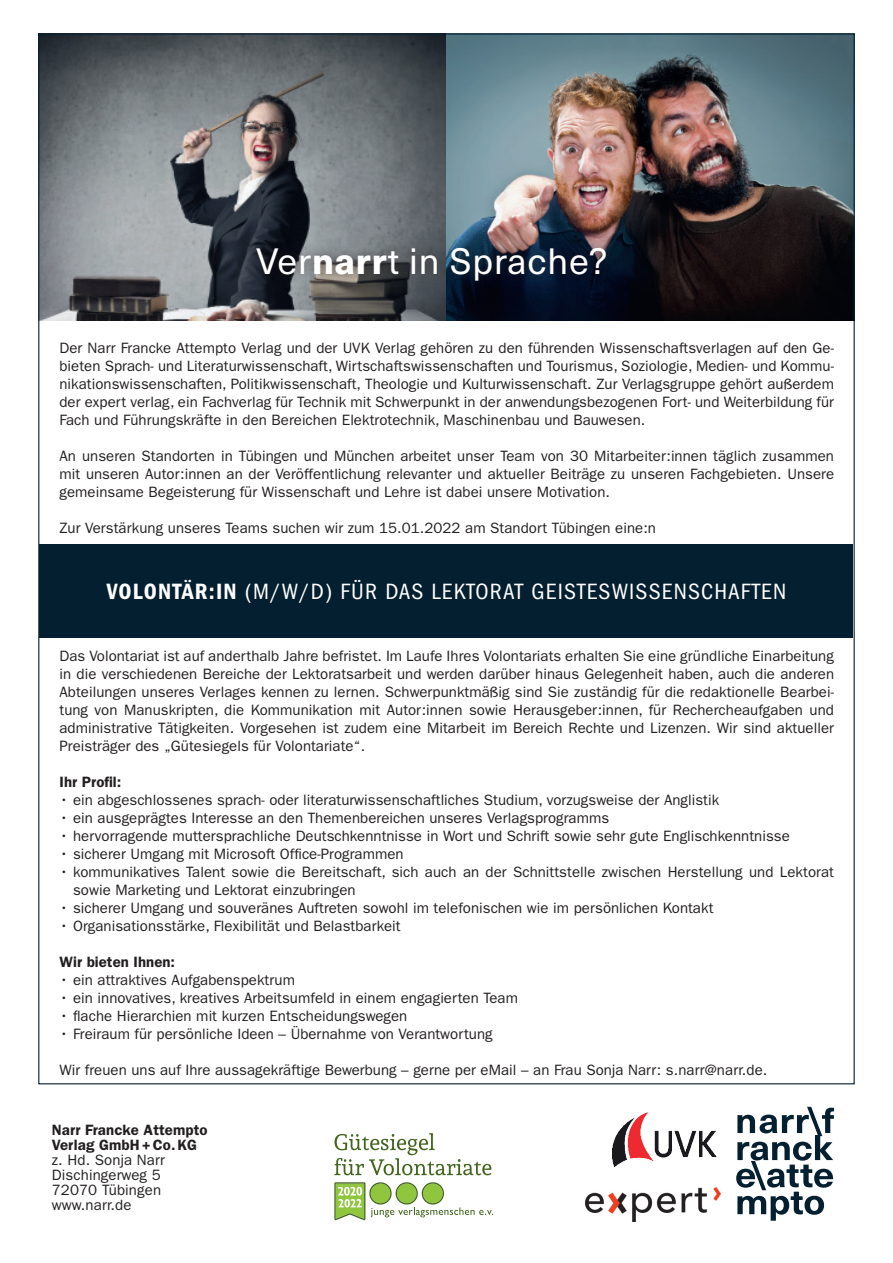
<style>
.page{position:relative;width:893px;height:1263px;background:#fff}
.page>*{position:absolute;margin:0;border:0;box-sizing:border-box;transform-origin:0 0}
.t1{font:36px "Neue Haas Unica Pro";letter-spacing:.025em;color:#fff}
.t2{font:condensed 22.95px "ITC Franklin Gothic Std";letter-spacing:.05em;color:#fff}
.t3{font:15px/18px "ITC Franklin Gothic Std";letter-spacing:.005em;color:#231f20;text-align:justify}
.t4{font:600 15px/15px "ITC Franklin Gothic Std";letter-spacing:.005em;color:#231f20}
.s1{font-weight:800}
.s2{font-family:"ITC Franklin Gothic Std Dm Cd";font-stretch:normal}
</style>
<div class="page">
<img style="left:40px;top:35px;width:813px;height:286px">
<svg style="left:736px;top:1107px;width:98px;height:114px"></svg>
<div style="left:40px;top:545px;width:813px;height:93px;background:#042030"></div>
<div style="left:248px;top:239px;width:367px;height:51px;background:#231f20;opacity:.55"></div>
<img style="left:612px;top:1112px;width:105px;height:54px">
<img style="left:586px;top:1187px;width:134px;height:35px">
<svg style="left:334px;top:1133px;width:157px;height:42px"></svg>
<svg style="left:334px;top:1182px;width:159px;height:38px"></svg>
<h1 class="t1" style="left:256px;top:240px;width:353px">Ver<span class="s1">narr</span>t in Sprache?</h1>
<p class="t3" style="left:60px;top:339px;width:776px">Der Narr Francke Attempto Verlag und der UVK Verlag gehören zu den führenden Wissenschaftsverlagen auf den Ge&shy;bieten Sprach- und Literaturwissenschaft, Wirtschaftswissenschaften und Tourismus, Soziologie, Medien- und Kommu&shy;nikationswissenschaften, Politikwissenschaft, Theologie und Kulturwissenschaft. Zur Verlagsgruppe gehört außerdem der expert verlag, ein Fachverlag für Technik mit Schwerpunkt in der anwendungsbezogenen Fort- und Weiterbildung für Fach und Führungskräfte in den Bereichen Elektrotechnik, Maschinenbau und Bauwesen.</p>
<p class="t3" style="left:60px;top:447px;width:776px">An unseren Standorten in Tübingen und München arbeitet unser Team von 30 Mitarbeiter:innen täglich zusammen mit unseren Autor:innen an der Veröffentlichung relevanter und aktueller Beiträge zu unseren Fachgebieten. Unsere gemeinsame Begeisterung für Wissenschaft und Lehre ist dabei unsere Motivation.</p>
<p class="t3" style="left:60px;top:519px;width:598px">Zur Verstärkung unseres Teams suchen wir zum 15.01.2022 am Standort Tübingen eine:n</p>
<h2 class="t2" style="left:107px;top:578px;width:681px"><span class="s2">VOLONTÄR:IN</span> (M/W/D) FÜR DAS LEKTORAT GEISTESWISSENSCHAFTEN</h2>
<p class="t3" style="left:60px;top:647px;width:776px">Das Volontariat ist auf anderthalb Jahre befristet. Im Laufe Ihres Volontariats erhalten Sie eine gründliche Einarbeitung in die verschiedenen Bereiche der Lektoratsarbeit und werden darüber hinaus Gelegenheit haben, auch die anderen Abteilungen unseres Verlages kennen zu lernen. Schwerpunktmäßig sind Sie zuständig für die redaktionelle Bearbei&shy;tung von Manuskripten, die Kommunikation mit Autor:innen sowie Herausgeber:innen, für Rechercheaufgaben und administrative Tätigkeiten. Vorgesehen ist zudem eine Mitarbeit im Bereich Rechte und Lizenzen. Wir sind aktueller Preisträger des „Gütesiegels für Volontariate“.</p>
<p class="t4" style="left:60px;top:774px;width:63px">Ihr Profil:</p>
<p class="t3" style="left:60px;top:791px;width:661px">• ein abgeschlossenes sprach- oder literaturwissenschaftliches Studium, vorzugsweise der Anglistik</p>
<p class="t3" style="left:60px;top:809px;width:551px">• ein ausgeprägtes Interesse an den Themenbereichen unseres Verlagsprogramms</p>
<p class="t3" style="left:60px;top:827px;width:732px">• hervorragende muttersprachliche Deutschkenntnisse in Wort und Schrift sowie sehr gute Englischkenntnisse</p>
<p class="t3" style="left:60px;top:845px;width:346px">• sicherer Umgang mit Microsoft Office-Programmen</p>
<p class="t3" style="left:73px;top:863px;width:762px;text-indent:-14px">• kommunikatives Talent sowie die Bereitschaft, sich auch an der Schnittstelle zwischen Herstellung und Lektorat sowie Marketing und Lektorat einzubringen</p>
<p class="t3" style="left:60px;top:899px;width:655px">• sicherer Umgang und souveränes Auftreten sowohl im telefonischen wie im persönlichen Kontakt</p>
<p class="t3" style="left:60px;top:917px;width:343px">• Organisationsstärke, Flexibilität und Belastbarkeit</p>
<p class="t4" style="left:60px;top:954px;width:117px">Wir bieten Ihnen:</p>
<p class="t3" style="left:60px;top:971px;width:237px">• ein attraktives Aufgabenspektrum</p>
<p class="t3" style="left:60px;top:989px;width:460px">• ein innovatives, kreatives Arbeitsumfeld in einem engagierten Team</p>
<p class="t3" style="left:60px;top:1007px;width:349px">• flache Hierarchien mit kurzen Entscheidungswegen</p>
<p class="t3" style="left:60px;top:1025px;width:435px">• Freiraum für persönliche Ideen – Übernahme von Verantwortung</p>
<p class="t3" style="left:60px;top:1061px;width:709px">Wir freuen uns auf Ihre aussagekräftige Bewerbung – gerne per eMail – an Frau Sonja Narr: s.narr@narr.de.</p>
<p class="t4" style="left:52px;top:1122px;width:157px">Narr Francke Attempto<br>Verlag GmbH+Co.KG</p>
<p class="t3" style="left:52px;top:1152px;width:115px;line-height:15px;text-align:left">z. Hd. Sonja Narr<br>Dischingerweg 5<br>72070 Tübingen www.narr.de</p>
</div>
